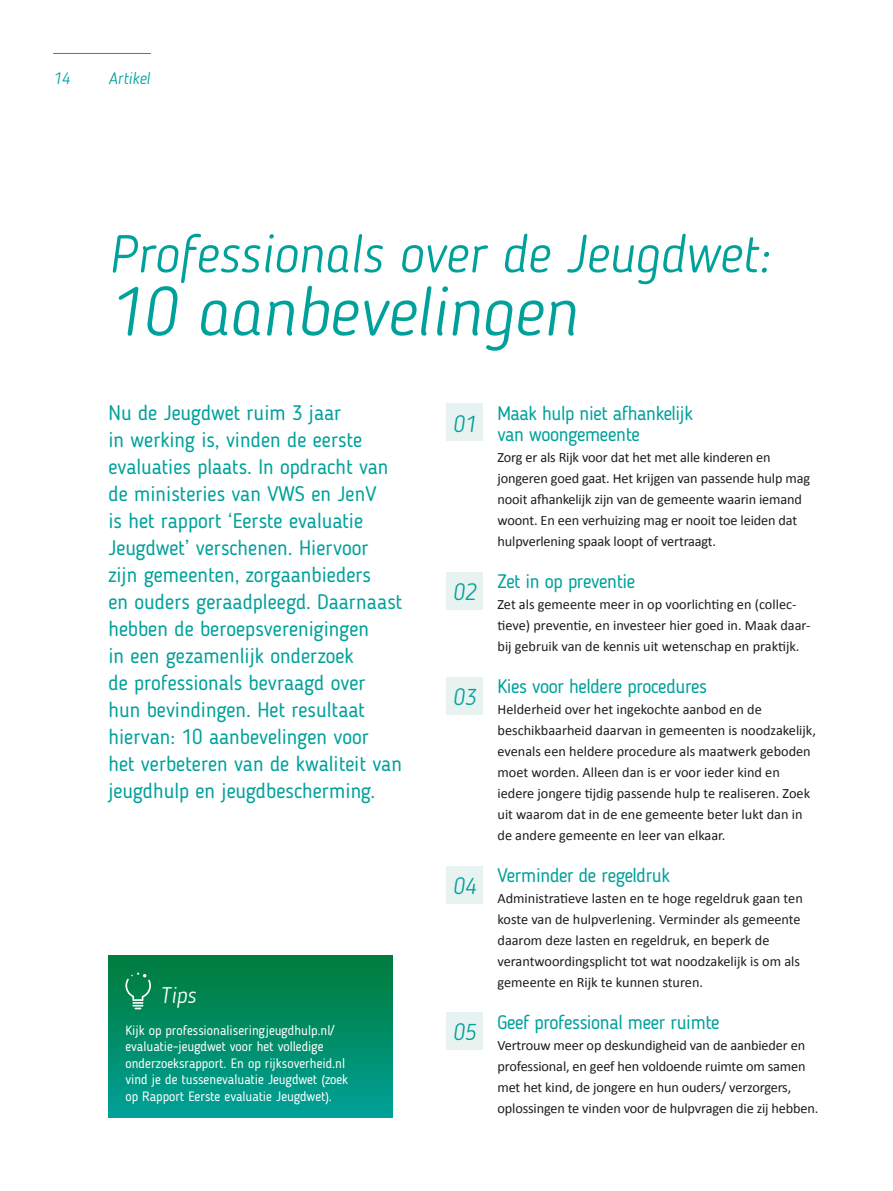
<style>
.page{position:relative;width:893px;height:1191px;background:#fff}
.page>*{position:absolute;margin:0;border:0;box-sizing:border-box;transform-origin:0 0}
.t1{font:italic 300 67.5px "Blogger Sans";color:#00a19b}
.t2{font:italic 300 52.5px "Blogger Sans";color:#00a19b}
.t3{font:italic 300 22.95px "Blogger Sans";color:#00a19b}
.t4{font:italic 300 22.5px "Blogger Sans";color:#fff}
.t5{font:21px/27px "Blogger Sans";color:#00a19b}
.t6{font:19.5px/21px "Blogger Sans";letter-spacing:-.02em;color:#00a19b}
.t7{font:italic 300 16.5px "Blogger Sans";color:#00a19b}
.t8{font:14.25px/21px "Calibri";letter-spacing:-.01em;color:#1d1d1b}
.t9{font:13.5px/16.5px "Blogger Sans";color:#fff}
</style>
<div class="page">
<div style="left:446px;top:403px;width:37px;height:38px;background:#e7f2f1"></div>
<div style="left:446px;top:572px;width:37px;height:37px;background:#e7f2f1"></div>
<div style="left:446px;top:677px;width:37px;height:38px;background:#e7f2f1"></div>
<div style="left:446px;top:866px;width:37px;height:38px;background:#e7f2f1"></div>
<div style="left:446px;top:1012px;width:37px;height:38px;background:#e7f2f1"></div>
<div style="left:108px;top:955px;width:285px;height:162px;background:linear-gradient(to bottom,#007b39,#00a096)"></div>
<svg style="left:125px;top:972px;width:26px;height:37px"></svg>
<hr style="left:53px;top:53px;width:98px;height:1px;background:#00a19b">
<p class="t7" style="left:53px;top:69px;width:18px">14</p>
<p class="t7" style="left:108px;top:69px;width:43px">Artikel</p>
<h2 class="t2" style="left:108px;top:222px;width:663px">Professionals over de Jeugdwet:</h2>
<h1 class="t1" style="left:108px;top:271px;width:470px">10 aanbevelingen</h1>
<p class="t5" style="left:108px;top:399px;width:295px">Nu de Jeugdwet ruim 3 jaar<br>in werking is, vinden de eerste evaluaties plaats. In opdracht van de ministeries van VWS en JenV<br>is het rapport ‘Eerste evaluatie<br>Jeugdwet’ verschenen. Hiervoor zijn gemeenten, zorgaanbieders<br>en ouders geraadpleegd. Daarnaast hebben de beroepsverenigingen<br>in een gezamenlijk onderzoek<br>de professionals bevraagd over hun bevindingen. Het resultaat hiervan: 10 aanbevelingen voor<br>het verbeteren van de kwaliteit van jeugdhulp en jeugdbescherming.</p>
<h3 class="t4" style="left:160px;top:982px;width:38px">Tips</h3>
<p class="t9" style="left:125px;top:1022px;width:224px">Kijk op professionaliseringjeugdhulp.nl/ evaluatie-jeugdwet voor het volledige onderzoeksrapport. En op rijksoverheid.nl vind je de tussenevaluatie Jeugdwet (zoek op Rapport Eerste evaluatie Jeugdwet).</p>
<h3 class="t3" style="left:453px;top:410px;width:24px">01</h3>
<h3 class="t6" style="left:497px;top:403px;width:197px">Maak hulp niet afhankelijk van woongemeente</h3>
<p class="t8" style="left:497px;top:447px;width:314px">Zorg er als Rijk voor dat het met alle kinderen en jongeren goed gaat. Het krijgen van passende hulp mag nooit afhankelijk zijn van de gemeente waarin iemand woont. En een verhuizing mag er nooit toe leiden dat hulpverlening spaak loopt of vertraagt.</p>
<h3 class="t3" style="left:453px;top:578px;width:24px">02</h3>
<h3 class="t6" style="left:497px;top:571px;width:139px">Zet in op preventie</h3>
<p class="t8" style="left:497px;top:594px;width:314px">Zet als gemeente meer in op voorlichting en (collec&shy;tieve) preventie, en investeer hier goed in. Maak daar&shy;bij gebruik van de kennis uit wetenschap en praktijk.</p>
<h3 class="t3" style="left:453px;top:683px;width:24px">03</h3>
<h3 class="t6" style="left:497px;top:676px;width:211px">Kies voor heldere procedures</h3>
<p class="t8" style="left:497px;top:699px;width:320px">Helderheid over het ingekochte aanbod en de beschikbaarheid daarvan in gemeenten is noodzakelijk, evenals een heldere procedure als maatwerk geboden moet worden. Alleen dan is er voor ieder kind en iedere jongere tijdig passende hulp te realiseren. Zoek uit waarom dat in de ene gemeente beter lukt dan in de andere gemeente en leer van elkaar.</p>
<h3 class="t3" style="left:453px;top:872px;width:24px">04</h3>
<h3 class="t6" style="left:497px;top:865px;width:174px">Verminder de regeldruk</h3>
<p class="t8" style="left:497px;top:888px;width:307px">Administratieve lasten en te hoge regeldruk gaan ten koste van de hulpverlening. Verminder als gemeente daarom deze lasten en regeldruk, en beperk de verantwoordingsplicht tot wat noodzakelijk is om als gemeente en Rijk te kunnen sturen.</p>
<h3 class="t3" style="left:453px;top:1018px;width:24px">05</h3>
<h3 class="t6" style="left:497px;top:1012px;width:224px">Geef professional meer ruimte</h3>
<p class="t8" style="left:497px;top:1035px;width:322px">Vertrouw meer op deskundigheid van de aanbieder en professional, en geef hen voldoende ruimte om samen met het kind, de jongere en hun ouders/ verzorgers, oplossingen te vinden voor de hulpvragen die zij hebben.</p>
</div>
